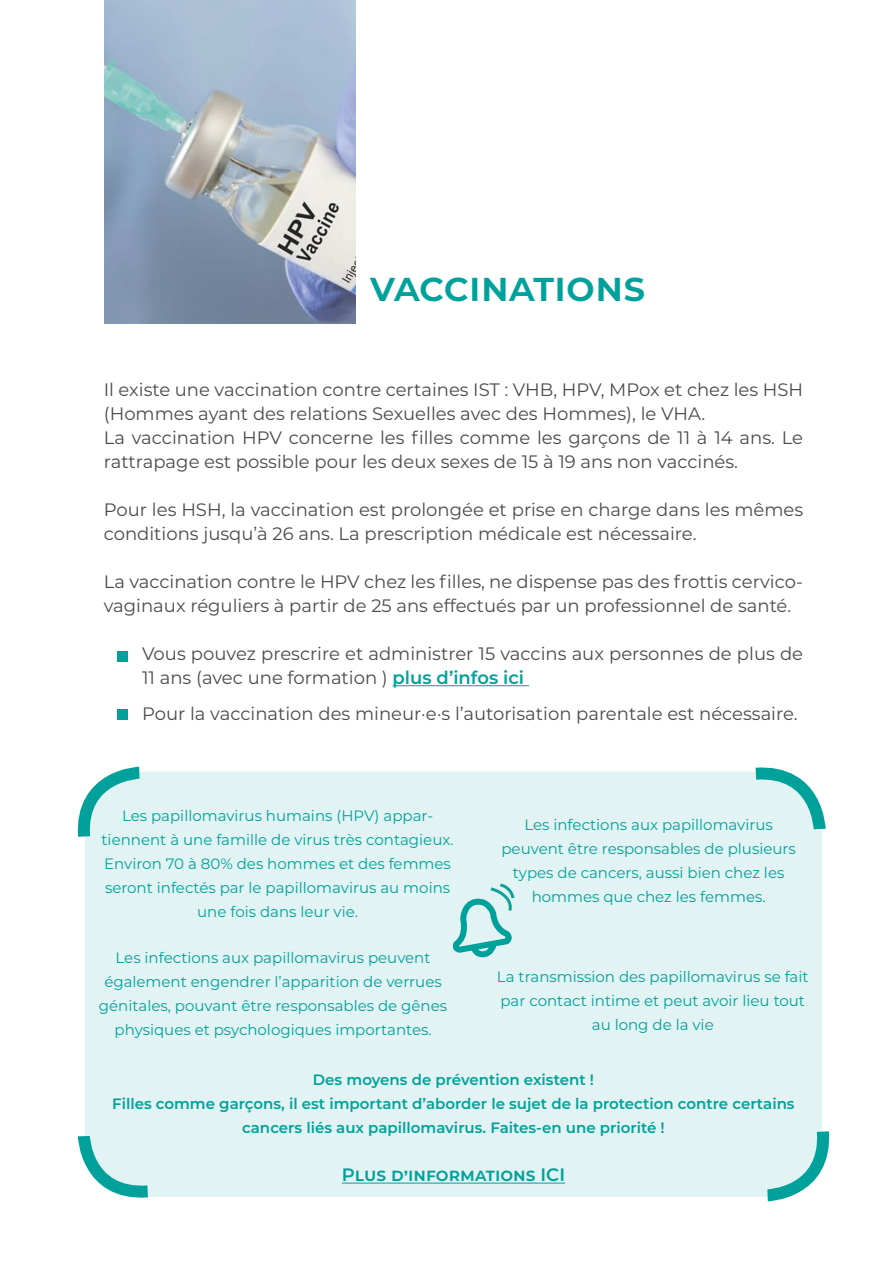
<style>
.page{position:relative;width:893px;height:1263px;background:#fff}
.page>*{position:absolute;margin:0;border:0;box-sizing:border-box;transform-origin:0 0}
.t1{font:600 40.5px "Montserrat";color:#00a19b}
.t2{font:18px/24px "Montserrat";color:#4b4b4a}
.t3{font:600 18px "Montserrat";color:#00a19b}
.t4{font:15px/24px "Montserrat";color:#00a19b;text-align:center}
.t5{font:600 15px/24px "Montserrat";color:#00a19b;text-align:center}
.s1{font-weight:600;color:#00a19b}
</style>
<div class="page">
<hr style="left:393px;top:685px;width:136px;height:1px;background:#00a19b">
<img style="left:104px;top:0;width:251px;height:324px">
<div style="left:117px;top:651px;width:11px;height:11px;background:#00a19b"></div>
<div style="left:117px;top:709px;width:11px;height:10px;background:#00a19b"></div>
<div style="left:85px;top:772px;width:737px;height:425px;background:#e2f3f3;border-radius:47px"></div>
<hr style="left:342px;top:1183px;width:223px;height:1px;background:#00a19b">
<svg style="left:77px;top:766px;width:63px;height:71px"></svg>
<svg style="left:755px;top:767px;width:71px;height:63px"></svg>
<svg style="left:767px;top:1131px;width:63px;height:71px"></svg>
<svg style="left:77px;top:1135px;width:71px;height:63px"></svg>
<svg style="left:452px;top:883px;width:63px;height:75px"></svg>
<p class="t1" style="left:370px;top:258px;width:277px">vaccinations</p>
<p class="t2" style="left:104px;top:377px;width:701px">Il existe une vaccination contre certaines IST : VHB, HPV, MPox et chez les HSH (Hommes ayant des relations Sexuelles avec des Hommes), le VHA.</p>
<p class="t2" style="left:104px;top:425px;width:701px">La vaccination HPV concerne les filles comme les garçons de 11 à 14 ans. Le rattrapage est possible pour les deux sexes de 15 à 19 ans non vaccinés.</p>
<p class="t2" style="left:104px;top:497px;width:701px">Pour les HSH, la vaccination est prolongée et prise en charge dans les mêmes conditions jusqu’à 26 ans. La prescription médicale est nécessaire.</p>
<p class="t2" style="left:104px;top:569px;width:701px">La vaccination contre le HPV chez les filles, ne dispense pas des frottis cervico&shy;vaginaux réguliers à partir de 25 ans effectués par un professionnel de santé.</p>
<p class="t2" style="left:142px;top:641px;width:663px">Vous pouvez prescrire et administrer 15 vaccins aux personnes de plus de<br>11 ans (avec une formation ) <span class="s1">plus d’infos ici</span></p>
<p class="t2" style="left:142px;top:701px;width:657px">Pour la vaccination des mineur·e·s l’autorisation parentale est nécessaire.</p>
<p class="t4" style="left:102px;top:803px;width:354px">Les papillomavirus humains (HPV) appar&shy;tiennent à une famille de virus très contagieux.<br>Environ 70 à 80% des hommes et des femmes seront infectés par le papillomavirus au moins une fois dans leur vie.</p>
<p class="t4" style="left:501px;top:812px;width:296px">Les infections aux papillomavirus peuvent être responsables de plusieurs types de cancers, aussi bien chez les hommes que chez les femmes.</p>
<p class="t4" style="left:99px;top:945px;width:350px">Les infections aux papillomavirus peuvent également engendrer l’apparition de verrues génitales, pouvant être responsables de gênes physiques et psychologiques importantes.</p>
<p class="t4" style="left:497px;top:964px;width:313px">La transmission des papillomavirus se fait par contact intime et peut avoir lieu tout au long de la vie</p>
<p class="t5" style="left:313px;top:1067px;width:283px">Des moyens de prévention existent !</p>
<p class="t5" style="left:112px;top:1091px;width:684px">Filles comme garçons, il est important d’aborder le sujet de la protection contre certains cancers liés aux papillomavirus. Faites-en une priorité !</p>
<p class="t3" style="left:342px;top:1162px;width:225px">Plus d’informations ICI</p>
</div>
